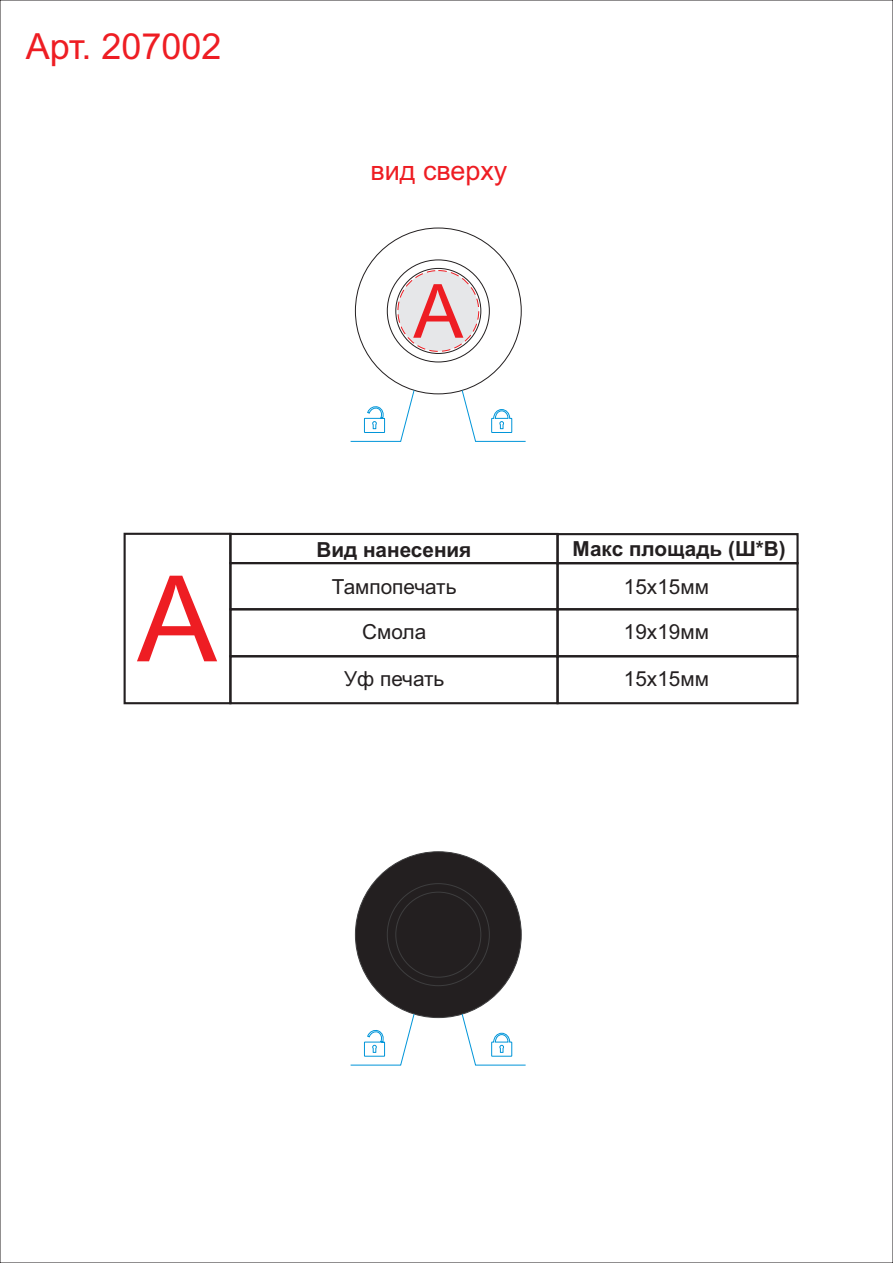
<style>
.page{position:relative;width:893px;height:1263px;background:#fff}
.page>*{position:absolute;margin:0;border:0;box-sizing:border-box;transform-origin:0 0}
.t1{font:119.55px "Arial";color:#ee1d23}
.t2{font:74.85px "Arial";color:#ee1d23}
.t3{font:36px "Arial";color:#ee1d23}
.t4{font:27px "Arial";color:#ee1d23}
.t5{font:20.7px/45.2px "Arial";color:#231f20;text-align:center}
.t6{font:700 20.7px "Arial";color:#231f20}
</style>
<div class="page">
<div style="left:355px;top:851px;width:167px;height:167px;background:#231f20;border:1px solid #3e3e3f;border-radius:50%"></div>
<div style="left:387px;top:883px;width:103px;height:103px;background:#231f20;border:1px solid #3e3e3f;border-radius:50%"></div>
<div style="left:395px;top:892px;width:86px;height:85px;background:#231f20;border:1px solid #3e3e3f;border-radius:50%"></div>
<div style="left:397px;top:270px;width:82px;height:82px;background:#e6e7e9;border:1px dashed #ee1d23;border-radius:50%"></div>
<svg style="left:461px;top:389px;width:65px;height:53px"></svg>
<svg style="left:461px;top:1013px;width:65px;height:53px"></svg>
<svg style="left:350px;top:389px;width:65px;height:53px"></svg>
<svg style="left:350px;top:1013px;width:65px;height:53px"></svg>
<div style="left:229px;top:533px;width:330px;height:31px;border:2px solid #231f20"></div>
<div style="left:229px;top:655px;width:330px;height:49px;border:2px solid #231f20"></div>
<div style="left:229px;top:562px;width:330px;height:48px;border:2px solid #231f20"></div>
<div style="left:556px;top:533px;width:243px;height:31px;border:2px solid #231f20"></div>
<div style="left:556px;top:608px;width:243px;height:49px;border:2px solid #231f20"></div>
<div style="left:556px;top:655px;width:243px;height:49px;border:2px solid #231f20"></div>
<div style="left:556px;top:562px;width:243px;height:48px;border:2px solid #231f20"></div>
<div style="left:124px;top:533px;width:107px;height:171px;border:2px solid #231f20"></div>
<h3 class="t3" style="left:26px;top:33px;width:197px">Арт. 207002</h3>
<h1 class="t1" style="left:137px;top:574px;width:81px">A</h1>
<h3 class="t4" style="left:370px;top:161px;width:138px">вид сверху</h3>
<h2 class="t2" style="left:413px;top:283px;width:51px">A</h2>
<p class="t6" style="left:316px;top:542px;width:157px">Вид нанесения</p>
<p class="t6" style="left:572px;top:541px;width:215px">Макс площадь (Ш*В)</p>
<p class="t5" style="left:332px;top:566px;width:126px">Тампопечать<br>Смола</p>
<p class="t5" style="left:344px;top:658px;width:102px">Уф печать</p>
<p class="t5" style="left:624px;top:566px;width:87px;text-align:left">15х15мм<br>19х19мм</p>
<p class="t5" style="left:624px;top:658px;width:87px">15х15мм</p>
</div>
